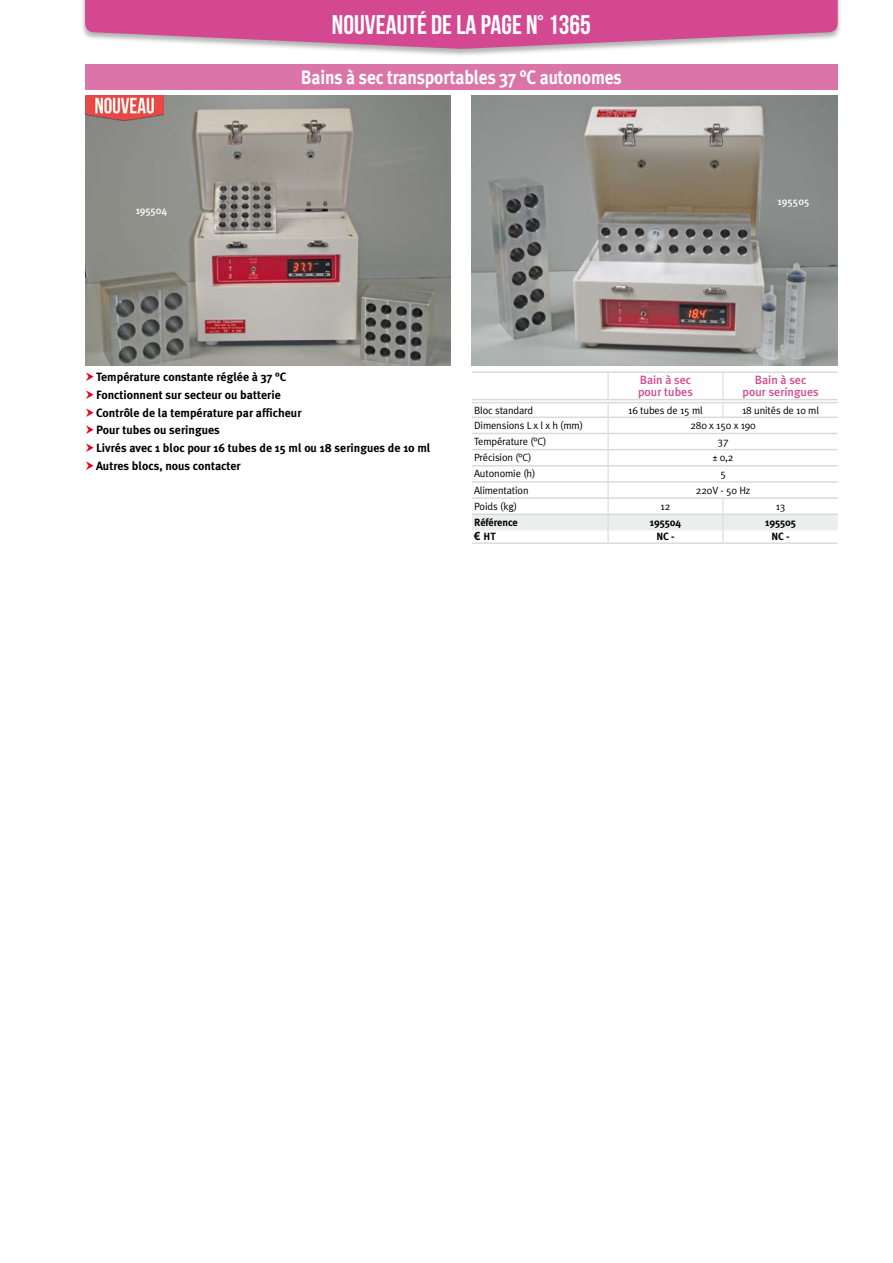
<style>
.page{position:relative;width:893px;height:1263px;background:#fff}
.page>*{position:absolute;margin:0;border:0;box-sizing:border-box;transform-origin:0 0}
.t1{font:27px "Bebas Neue";color:#fff}
.t2{font:700 19.5px "Meta Plus";letter-spacing:-.01em;color:#fff;scale:.9 1}
.t3{font:700 12px/17.7px "Meta Plus";color:#000}
.t4{font:500 12px/12px "Meta Plus";color:#d34890}
.t5{font:10.5px "Meta Plus Normal";letter-spacing:-.015em;color:#000}
.t6{font:700 10.5px "Meta Plus";letter-spacing:-.015em;color:#000}
.t7{font:500 10.5px "Meta Plus";letter-spacing:-.01em;color:#fff}
.s1{font-family:"Arial";font-size:11.25px}
</style>
<div class="page">
<div style="left:80px;top:0;width:762px;height:58px;background:#000;opacity:.3"></div>
<div style="left:85px;top:0;width:753px;height:32px;background:#d34890"></div>
<img style="left:85px;top:95px;width:366px;height:271px">
<img style="left:472px;top:95px;width:366px;height:271px">
<img style="left:85px;top:95px;width:79px;height:28px">
<svg style="left:472px;top:373px;width:366px;height:169px"></svg>
<hr style="left:472px;top:416px;width:136px;height:2px;background:#d9dadb">
<hr style="left:472px;top:433px;width:136px;height:1px;background:#d9dadb">
<hr style="left:472px;top:449px;width:136px;height:1px;background:#d9dadb">
<hr style="left:472px;top:465px;width:136px;height:1px;background:#d9dadb">
<hr style="left:472px;top:481px;width:136px;height:2px;background:#d9dadb">
<hr style="left:472px;top:497px;width:136px;height:2px;background:#d9dadb">
<hr style="left:472px;top:513px;width:136px;height:2px;background:#d9dadb">
<hr style="left:608px;top:513px;width:115px;height:2px;background:#d9dadb">
<hr style="left:723px;top:513px;width:115px;height:2px;background:#d9dadb">
<hr style="left:472px;top:542px;width:136px;height:2px;background:#d9dadb">
<hr style="left:608px;top:542px;width:115px;height:2px;background:#d9dadb">
<hr style="left:723px;top:542px;width:115px;height:2px;background:#d9dadb">
<hr style="left:472px;top:371px;width:136px;height:2px;background:#d9dadb">
<hr style="left:608px;top:371px;width:115px;height:2px;background:#d9dadb">
<hr style="left:723px;top:371px;width:115px;height:2px;background:#d9dadb">
<hr style="left:472px;top:399px;width:136px;height:1px;background:#d9dadb">
<hr style="left:472px;top:402px;width:136px;height:1px;background:#d9dadb">
<hr style="left:608px;top:399px;width:115px;height:1px;background:#d9dadb">
<hr style="left:608px;top:402px;width:115px;height:1px;background:#d9dadb">
<hr style="left:723px;top:399px;width:115px;height:1px;background:#d9dadb">
<hr style="left:723px;top:402px;width:115px;height:1px;background:#d9dadb">
<hr style="left:608px;top:416px;width:115px;height:2px;background:#d9dadb">
<hr style="left:723px;top:416px;width:115px;height:2px;background:#d9dadb">
<hr style="left:608px;top:433px;width:115px;height:1px;background:#d9dadb">
<hr style="left:723px;top:433px;width:115px;height:1px;background:#d9dadb">
<hr style="left:608px;top:449px;width:115px;height:1px;background:#d9dadb">
<hr style="left:723px;top:449px;width:115px;height:1px;background:#d9dadb">
<hr style="left:608px;top:465px;width:115px;height:1px;background:#d9dadb">
<hr style="left:723px;top:465px;width:115px;height:1px;background:#d9dadb">
<hr style="left:608px;top:481px;width:115px;height:2px;background:#d9dadb">
<hr style="left:723px;top:481px;width:115px;height:2px;background:#d9dadb">
<hr style="left:608px;top:497px;width:115px;height:2px;background:#d9dadb">
<hr style="left:723px;top:497px;width:115px;height:2px;background:#d9dadb">
<div style="left:85px;top:64px;width:753px;height:30px;background:linear-gradient(to right,#fff,#fff)"></div>
<div style="left:85px;top:64px;width:753px;height:25px;background:#db74a8"></div>
<h1 class="t1" style="left:332px;top:10px;width:260px">NOUVEAUTÉ DE LA PAGE N° 1365</h1>
<p class="t7" style="left:136px;top:204px;width:33px">195504</p>
<h2 class="t2" style="left:301px;top:66px;width:358px">Bains à sec transportables 37 °C autonomes</h2>
<p class="t7" style="left:777px;top:195px;width:33px">195505</p>
<p class="t3" style="left:96px;top:368px;width:336px">Température constante réglée à 37 °C<br>Fonctionnent sur secteur ou batterie<br>Contrôle de la température par afficheur<br>Pour tubes ou seringues<br>Livrés avec 1 bloc pour 16 tubes de 15 ml ou 18 seringues de 10 ml Autres blocs, nous contacter</p>
<p class="t4" style="left:638px;top:374px;width:56px">Bain à sec pour tubes</p>
<p class="t4" style="left:742px;top:374px;width:78px;text-align:center">Bain à sec pour seringues</p>
<p class="t5" style="left:474px;top:404px;width:61px">Bloc standard</p>
<p class="t5" style="left:628px;top:404px;width:76px">16 tubes de 15 ml</p>
<p class="t5" style="left:742px;top:404px;width:78px">18 unités de 10 ml</p>
<p class="t5" style="left:474px;top:419px;width:110px">Dimensions L x l x h (mm)</p>
<p class="t5" style="left:690px;top:419px;width:67px">280 x 150 x 190</p>
<p class="t5" style="left:474px;top:435px;width:74px">Température (°C)</p>
<p class="t5" style="left:718px;top:435px;width:13px">37</p>
<p class="t5" style="left:474px;top:452px;width:59px">Précision (°C)</p>
<p class="t5" style="left:713px;top:452px;width:22px">± 0,2</p>
<p class="t5" style="left:474px;top:468px;width:63px">Autonomie (h)</p>
<p class="t5" style="left:720px;top:468px;width:7px">5</p>
<p class="t5" style="left:474px;top:484px;width:56px">Alimentation</p>
<p class="t5" style="left:696px;top:484px;width:56px">220V - 50 Hz</p>
<p class="t5" style="left:474px;top:500px;width:44px">Poids (kg)</p>
<p class="t5" style="left:661px;top:500px;width:11px">12</p>
<p class="t5" style="left:776px;top:500px;width:11px">13</p>
<p class="t6" style="left:474px;top:516px;width:45px">Référence</p>
<p class="t6" style="left:650px;top:516px;width:33px">195504</p>
<p class="t6" style="left:765px;top:516px;width:32px">195505</p>
<p class="t6" style="left:474px;top:530px;width:23px"><span class="s1">€</span> HT</p>
<p class="t6" style="left:656px;top:530px;width:20px">NC -</p>
<p class="t6" style="left:771px;top:530px;width:20px">NC -</p>
</div>
